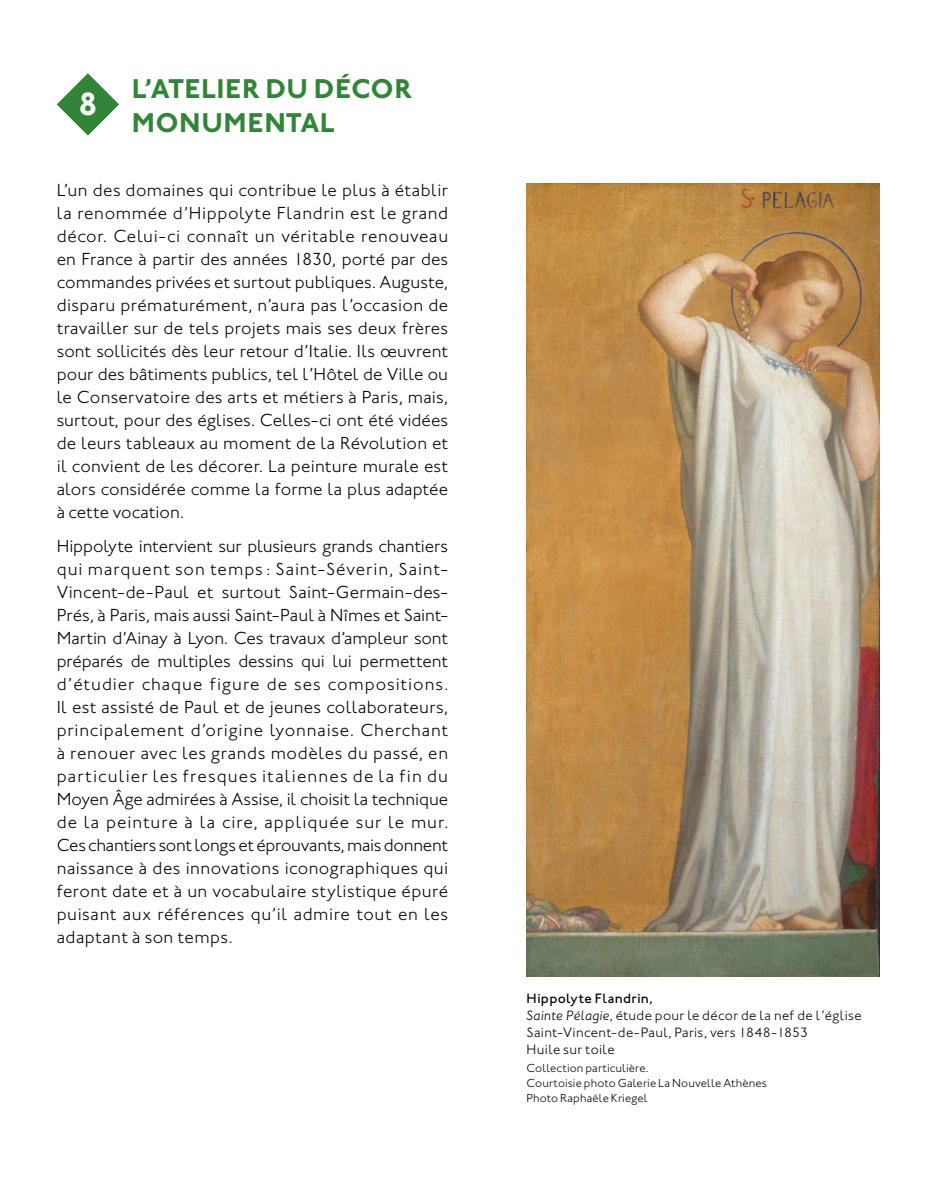
<style>
.page{position:relative;width:936px;height:1191px;background:#fff}
.page>*{position:absolute;margin:0;border:0;box-sizing:border-box;transform-origin:0 0}
.t1{font:700 33.2px "Johnston ITC";color:#fff}
.t2{font:700 28px/34px "Johnston ITC";letter-spacing:.01em;color:#328439}
.t3{font:300 18px/23px "Johnston ITC";letter-spacing:.015em;color:#000;text-align:justify}
.t4{font:300 14px/17px "Johnston ITC";letter-spacing:.025em;color:#000}
.t5{font:300 12px/15px "Johnston ITC";letter-spacing:.01em;color:#000}
.s1{font-weight:500}
.s2{font-family:"Johnston ITC Pro";font-style:italic}
</style>
<div class="page">
<svg style="left:57px;top:73px;width:62px;height:63px"></svg>
<img style="left:526px;top:183px;width:353px;height:793px">
<h1 class="t1" style="left:78px;top:84px;width:21px">8</h1>
<h2 class="t2" style="left:132px;top:72px;width:282px">L’ATELIER DU DÉCOR<br>MONUMENTAL</h2>
<p class="t3" style="left:57px;top:178px;width:393px">L’un des domaines qui contribue le plus à établir la renommée d’Hippolyte Flandrin est le grand décor. Celui-ci connaît un véritable renouveau en France à partir des années 1830, porté par des commandes privées et surtout publiques. Auguste, disparu prématurément, n’aura pas l’occasion de travailler sur de tels projets mais ses deux frères sont sollicités dès leur retour d’Italie. Ils œuvrent pour des bâtiments publics, tel l’Hôtel de Ville ou le Conservatoire des arts et métiers à Paris, mais, surtout, pour des églises. Celles-ci ont été vidées de leurs tableaux au moment de la Révolution et il convient de les décorer. La peinture murale est alors considérée comme la forme la plus adaptée à cette vocation.</p>
<p class="t3" style="left:57px;top:535px;width:393px">Hippolyte intervient sur plusieurs grands chantiers qui marquent son temps : Saint-Séverin, Saint-Vincent-de-Paul et surtout Saint-Germain-des-Prés, à Paris, mais aussi Saint-Paul à Nîmes et Saint-Martin d’Ainay à Lyon. Ces travaux d’ampleur sont préparés de multiples dessins qui lui permettent d’étudier chaque figure de ses compositions.<br>Il est assisté de Paul et de jeunes collaborateurs, principalement d’origine lyonnaise. Cherchant à renouer avec les grands modèles du passé, en particulier les fresques italiennes de la fin du Moyen Âge admirées à Assise, il choisit la technique de la peinture à la cire, appliquée sur le mur.<br>Ces chantiers sont longs et éprouvants, mais donnent naissance à des innovations iconographiques qui feront date et à un vocabulaire stylistique épuré puisant aux références qu’il admire tout en les adaptant à son temps.</p>
<p class="t4" style="left:526px;top:990px;width:336px"><span class="s1">Hippolyte Flandrin,<br></span><span class="s2">Sainte Pélagie</span>, étude pour le décor de la nef de l’église Saint-Vincent-de-Paul, Paris, vers 1848-1853<br>Huile sur toile</p>
<p class="t5" style="left:526px;top:1060px;width:242px">Collection particulière.<br>Courtoisie photo Galerie La Nouvelle Athènes<br>Photo Raphaële Kriegel</p>
</div>
